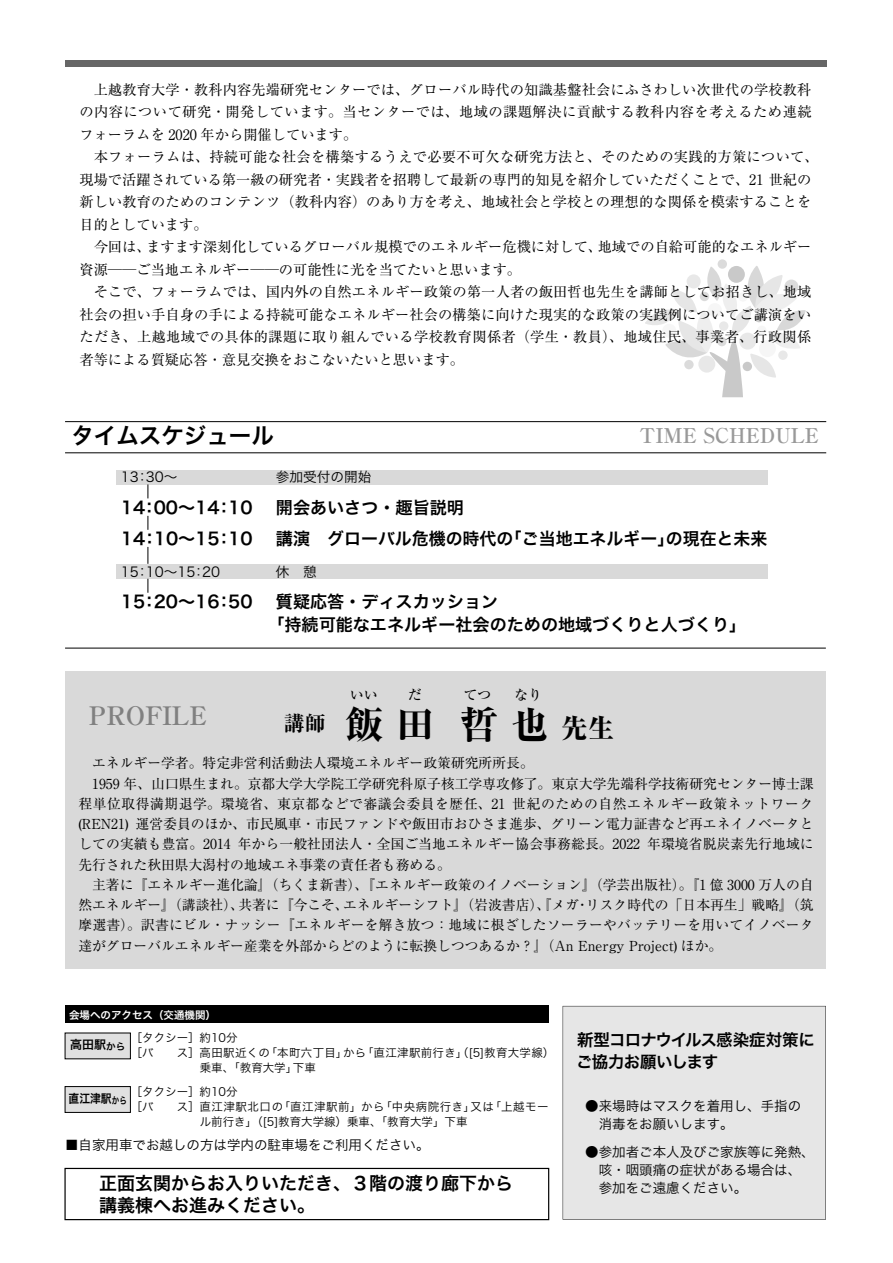
<style>
.page{position:relative;width:893px;height:1263px;background:#fff}
.page>*{position:absolute;margin:0;border:0;box-sizing:border-box;transform-origin:0 0}
.t1{font:800 38.1px "Ryumin Pro";color:#000}
.t2{font:700 25.5px "Ryumin Pro";color:#808080}
.t3{font:22.5px "Hira Kaku Pro W6";color:#000}
.t4{font:700 expanded 20.85px "Ryumin Pro";color:#000}
.t5{font:700 20.4px "Ryumin Pro";color:#999}
.t6{font:18px/21.8px "Hira Kaku Pro W6";color:#000}
.t7{font:17.1px/22.5px "Hira Kaku Pro W6";color:#000}
.t8{font:16.5px/22.5px "Hira Kaku Pro W6";letter-spacing:-.04em;color:#000}
.t9{font:14.25px/22.5px "Ryumin Pro";letter-spacing:.01em;color:#000}
.t10{font:500 14.1px "Ryumin Pro";color:#000}
.t11{font:13.8px/20.2px "Ryumin Pro";color:#000}
.t12{font:13.65px "Hira Kaku Pro W3";color:#000}
.t13{font:13.5px/18px "Hira Kaku Pro W3";color:#000}
.t14{font:12px "Hira Kaku Pro W6";color:#000;scale:.9 1}
.t15{font:12px "Hira Kaku Pro W6";color:#000}
.t16{font:11.4px "Hira Kaku Pro W3";letter-spacing:.03em;color:#000}
.t17{font:11.4px "Hira Kaku Pro W3";color:#000}
.t18{font:10.5px "Hira Kaku Pro W6";color:#fff}
.s1{font-size:26.7px}
.s2{font-size:9.6px}
</style>
<div class="page">
<div style="left:65px;top:671px;width:761px;height:298px;background:#d9d9d9"></div>
<div style="left:718px;top:259px;width:9px;height:10px;background:#dbdbdb;border-radius:50%"></div>
<svg style="left:645px;top:266px;width:161px;height:131px"></svg>
<div style="left:116px;top:470px;width:651px;height:14px;background:#d9d9d9"></div>
<div style="left:116px;top:564px;width:651px;height:15px;background:#d9d9d9"></div>
<div style="left:65px;top:1033px;width:66px;height:26px;background:#e0e0e0"></div>
<div style="left:65px;top:1086px;width:66px;height:27px;background:#e0e0e0;border:1px solid #000"></div>
<div style="left:563px;top:1006px;width:263px;height:213px;background:#e6e6e6"></div>
<hr style="left:65px;top:421px;width:761px;height:1px;background:#000">
<hr style="left:65px;top:452px;width:761px;height:1px;background:#000">
<hr style="left:65px;top:648px;width:761px;height:1px;background:#000">
<div style="left:65px;top:60px;width:761px;height:7px;background:#666"></div>
<div style="left:65px;top:1006px;width:484px;height:17px;background:#000"></div>
<div style="left:64px;top:1168px;width:485px;height:52px;border:1px solid #000"></div>
<svg style="left:148px;top:484px;width:1px;height:14px"></svg>
<svg style="left:148px;top:516px;width:1px;height:14px"></svg>
<svg style="left:148px;top:547px;width:1px;height:17px"></svg>
<svg style="left:148px;top:579px;width:1px;height:14px"></svg>
<p class="t9" style="left:79px;top:77px;width:741px">　上越教育大学・教科内容先端研究センターでは、グローバル時代の知識基盤社会にふさわしい次世代の学校教科の内容について研究・開発しています。当センターでは、地域の課題解決に貢献する教科内容を考えるため連続フォーラムを 2020 年から開催しています。<br>　本フォーラムは、持続可能な社会を構築するうえで必要不可欠な研究方法と、そのための実践的方策について、現場で活躍されている第一級の研究者・実践者を招聘して最新の専門的知見を紹介していただくことで、21 世紀の新しい教育のためのコンテンツ（教科内容）のあり方を考え、地域社会と学校との理想的な関係を模索することを目的としています。<br>　今回は、ますます深刻化しているグローバル規模でのエネルギー危機に対して、地域での自給可能的なエネルギー資源──ご当地エネルギー──の可能性に光を当てたいと思います。<br>　そこで、フォーラムでは、国内外の自然エネルギー政策の第一人者の飯田哲也先生を講師としてお招きし、地域社会の担い手自身の手による持続可能なエネルギー社会の構築に向けた現実的な政策の実践例についてご講演をいただき、上越地域での具体的課題に取り組んでいる学校教育関係者（学生・教員）、地域住民、事業者、行政関係者等による質疑応答・意見交換をおこないたいと思います。</p>
<h3 class="t3" style="left:71px;top:415px;width:204px">タイムスケジュール</h3>
<h3 class="t5" style="left:639px;top:419px;width:181px">TIME SCHEDULE</h3>
<p class="t12" style="left:121px;top:465px;width:58px">13：30～</p>
<p class="t12" style="left:276px;top:465px;width:97px">参加受付の開始</p>
<p class="t7" style="left:121px;top:495px;width:133px">14：00～14：10</p>
<p class="t7" style="left:276px;top:495px;width:190px">開会あいさつ・趣旨説明</p>
<p class="t7" style="left:121px;top:527px;width:133px">14：10～15：10</p>
<p class="t7" style="left:276px;top:527px;width:493px">講演　グローバル危機の時代の「ご当地エネルギー」の現在と未来</p>
<p class="t12" style="left:121px;top:560px;width:101px">15：10～15：20</p>
<p class="t12" style="left:276px;top:560px;width:43px">休　憩</p>
<p class="t7" style="left:121px;top:590px;width:133px">15：20～16：50</p>
<p class="t7" style="left:267px;top:590px;width:480px;text-indent:9px">質疑応答・ディスカッション<br>「持続可能なエネルギー社会のための地域づくりと人づくり」</p>
<p class="t10" style="left:350px;top:684px;width:30px">いい</p>
<p class="t10" style="left:408px;top:684px;width:16px">だ</p>
<p class="t10" style="left:464px;top:684px;width:30px">てつ</p>
<p class="t10" style="left:514px;top:684px;width:30px">なり</p>
<h2 class="t2" style="left:89px;top:695px;width:120px">PROFILE</h2>
<h1 class="t1" style="left:345px;top:695px;width:271px">飯 田 哲 也 <span class="s1">先生</span></h1>
<h3 class="t4" style="left:284px;top:707px;width:43px">講師</h3>
<p class="t11" style="left:78px;top:752px;width:737px">　エネルギー学者。特定非営利活動法人環境エネルギー政策研究所所長。<br>　1959 年、山口県生まれ。京都大学大学院工学研究科原子核工学専攻修了。東京大学先端科学技術研究センター博士課程単位取得満期退学。環境省、東京都などで審議会委員を歴任、21 世紀のための自然エネルギー政策ネットワーク(REN21) 運営委員のほか、市民風車・市民ファンドや飯田市おひさま進歩、グリーン電力証書など再エネイノベータとしての実績も豊富。2014 年から一般社団法人・全国ご当地エネルギー協会事務総長。2022 年環境省脱炭素先行地域に先行された秋田県大潟村の地域エネ事業の責任者も務める。<br>　主著に『エネルギー進化論』（ちくま新書）、『エネルギー政策のイノベーション』（学芸出版社）。『1 億 3000 万人の自然エネルギー』（講談社）、共著に『今こそ、エネルギーシフト』（岩波書店）、『メガ・リスク時代の「日本再生」戦略』（筑摩選書）。訳書にビル・ナッシー『エネルギーを解き放つ：地域に根ざしたソーラーやバッテリーを用いてイノベータ達がグローバルエネルギー産業を外部からどのように転換しつつあるか？』（An Energy Project) ほか。</p>
<p class="t18" style="left:69px;top:1005px;width:148px">会場へのアクセス（交通機関）</p>
<p class="t15" style="left:70px;top:1034px;width:57px">高田駅<span class="s2">から</span></p>
<p class="t14" style="left:69px;top:1088px;width:66px">直江津駅<span class="s2">から</span></p>
<p class="t17" style="left:131px;top:1028px;width:108px">［タクシー］約10分</p>
<p class="t16" style="left:131px;top:1043px;width:425px">［バ　　ス］高田駅近くの「本町六丁目」から「直江津駅前行き」（[5]教育大学線）</p>
<p class="t16" style="left:200px;top:1058px;width:118px">乗車、「教育大学」下車</p>
<p class="t17" style="left:131px;top:1082px;width:108px">［タクシー］約10分</p>
<p class="t16" style="left:131px;top:1097px;width:419px">［バ　　ス］直江津駅北口の「直江津駅前」から「中央病院行き」又は「上越モー</p>
<p class="t17" style="left:200px;top:1112px;width:269px">ル前行き」（[5]教育大学線）乗車、「教育大学」下車</p>
<p class="t13" style="left:65px;top:1135px;width:366px">■自家用車でお越しの方は学内の駐車場をご利用ください。</p>
<p class="t6" style="left:99px;top:1171px;width:415px">正面玄関からお入りいただき、３階の渡り廊下から講義棟へお進みください。</p>
<p class="t8" style="left:576px;top:1028px;width:240px">新型コロナウイルス感染症対策にご協力お願いします</p>
<p class="t13" style="left:599px;top:1096px;width:204px;text-indent:-14px">●来場時はマスクを着用し、手指の消毒をお願いします。</p>
<p class="t13" style="left:599px;top:1142px;width:218px;text-indent:-14px">●参加者ご本人及びご家族等に発熱、咳・咽頭痛の症状がある場合は、参加をご遠慮ください。</p>
</div>
